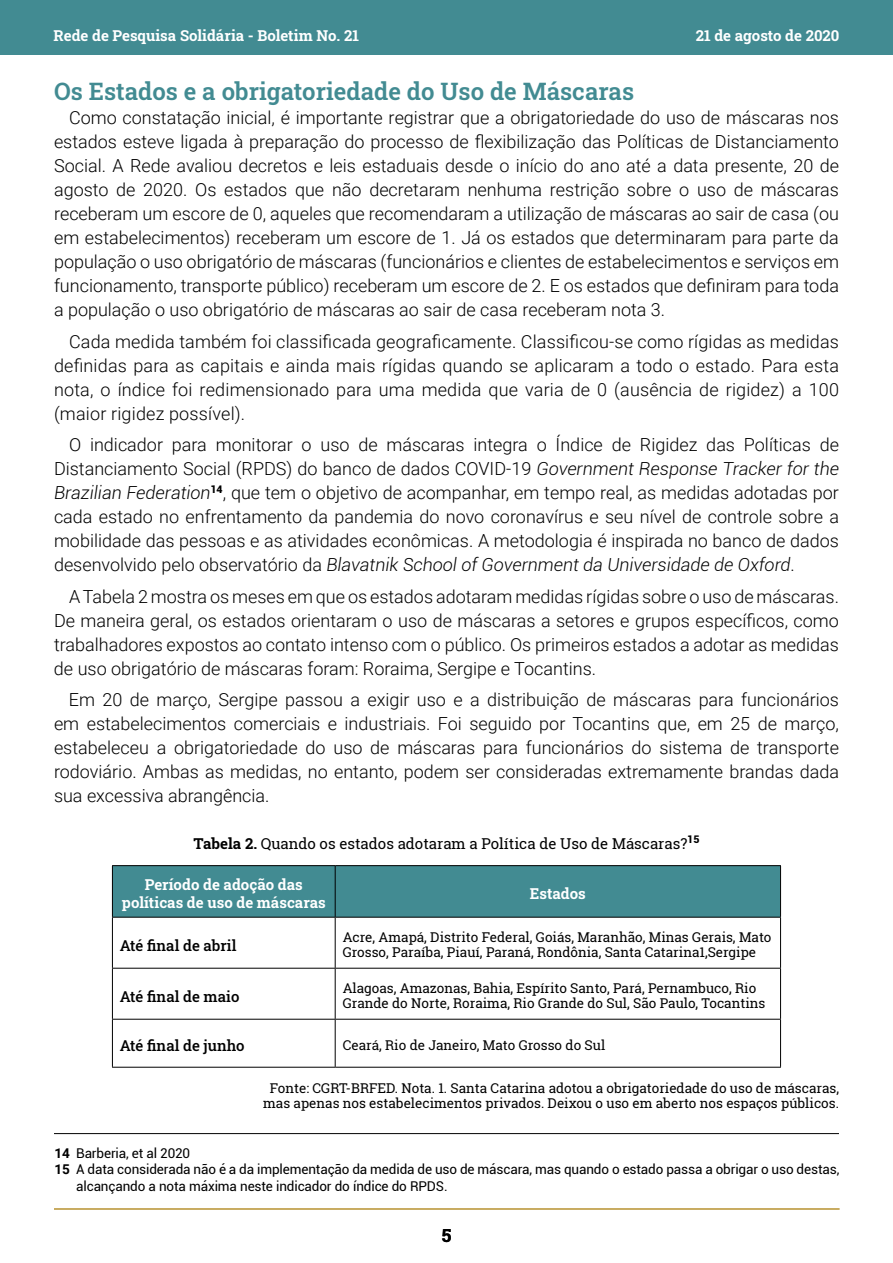
<style>
.page{position:relative;width:893px;height:1263px;background:#fff}
.page>*{position:absolute;margin:0;border:0;box-sizing:border-box;transform-origin:0 0}
.t1{font:600 24px "Roboto Slab";color:#428b92}
.t2{font:300 18px/24px "Roboto";color:#000;text-align:justify}
.t3{font:700 18px "Roboto Slab";color:#000}
.t4{font:700 15px/18px "Roboto Slab";color:#fff;text-align:center}
.t5{font:15px "Roboto Slab";color:#000}
.t6{font:500 15px "Roboto Slab";color:#000}
.t7{font:13.5px/15px "Roboto Slab";color:#000}
.t8{font:13.5px "Roboto";letter-spacing:-.01em;color:#000}
.s1{font-style:italic}
.s2{font-weight:700}
</style>
<div class="page">
<div style="left:0;top:0;width:893px;height:54px;background:#428b92"></div>
<hr style="left:54px;top:1208px;width:785px;height:1px;background:#b89230">
<div style="left:113px;top:866px;width:667px;height:51px;background:#428b92"></div>
<hr style="left:112px;top:865px;width:223px;height:1px;background:#000">
<hr style="left:112px;top:866px;width:1px;height:51px;background:#000">
<hr style="left:335px;top:865px;width:446px;height:1px;background:#000">
<hr style="left:335px;top:866px;width:1px;height:51px;background:#000">
<hr style="left:780px;top:866px;width:1px;height:51px;background:#000">
<hr style="left:112px;top:917px;width:223px;height:1px;background:#000">
<hr style="left:112px;top:917px;width:1px;height:51px;background:#000">
<hr style="left:335px;top:917px;width:446px;height:1px;background:#000">
<hr style="left:335px;top:917px;width:1px;height:51px;background:#000">
<hr style="left:780px;top:917px;width:1px;height:51px;background:#000">
<hr style="left:112px;top:968px;width:223px;height:1px;background:#000">
<hr style="left:112px;top:968px;width:1px;height:51px;background:#000">
<hr style="left:335px;top:968px;width:446px;height:1px;background:#000">
<hr style="left:335px;top:968px;width:1px;height:51px;background:#000">
<hr style="left:780px;top:968px;width:1px;height:51px;background:#000">
<hr style="left:112px;top:1019px;width:223px;height:1px;background:#000">
<hr style="left:112px;top:1019px;width:1px;height:48px;background:#000">
<hr style="left:335px;top:1019px;width:446px;height:1px;background:#000">
<hr style="left:335px;top:1019px;width:1px;height:48px;background:#000">
<hr style="left:780px;top:1019px;width:1px;height:48px;background:#000">
<hr style="left:112px;top:1067px;width:223px;height:1px;background:#000">
<hr style="left:335px;top:1067px;width:446px;height:1px;background:#000">
<hr style="left:54px;top:1133px;width:785px;height:1px;background:#000">
<p class="t4" style="left:53px;top:26px;width:307px">Rede de Pesquisa Solidária - Boletim No. 21</p>
<p class="t4" style="left:696px;top:26px;width:145px">21 de agosto de 2020</p>
<h1 class="t1" style="left:54px;top:75px;width:582px">Os Estados e a obrigatoriedade do Uso de Máscaras</h1>
<p class="t2" style="left:54px;top:105px;width:786px;text-indent:15px">Como constatação inicial, é importante registrar que a obrigatoriedade do uso de máscaras nos estados esteve ligada à preparação do processo de flexibilização das Políticas de Distanciamento Social. A Rede avaliou decretos e leis estaduais desde o início do ano até a data presente, 20 de agosto de 2020. Os estados que não decretaram nenhuma restrição sobre o uso de máscaras receberam um escore de 0, aqueles que recomendaram a utilização de máscaras ao sair de casa (ou em estabelecimentos) receberam um escore de 1. Já os estados que determinaram para parte da população o uso obrigatório de máscaras (funcionários e clientes de estabelecimentos e serviços em funcionamento, transporte público) receberam um escore de 2. E os estados que definiram para toda a população o uso obrigatório de máscaras ao sair de casa receberam nota 3.</p>
<p class="t2" style="left:54px;top:329px;width:786px;text-indent:15px">Cada medida também foi classificada geograficamente. Classificou-se como rígidas as medidas definidas para as capitais e ainda mais rígidas quando se aplicaram a todo o estado. Para esta nota, o índice foi redimensionado para uma medida que varia de 0 (ausência de rigidez) a 100 (maior rigidez possível).</p>
<p class="t2" style="left:54px;top:432px;width:786px;text-indent:15px">O indicador para monitorar o uso de máscaras integra o Índice de Rigidez das Políticas de Distanciamento Social (RPDS) do banco de dados COVID-19 <span class="s1">Government Response Tracker for the Brazilian Federation</span><sup>14</sup>, que tem o objetivo de acompanhar, em tempo real, as medidas adotadas por cada estado no enfrentamento da pandemia do novo coronavírus e seu nível de controle sobre a mobilidade das pessoas e as atividades econômicas. A metodologia é inspirada no banco de dados desenvolvido pelo observatório da <span class="s1">Blavatnik School of Government da Universidade de Oxford</span>.</p>
<p class="t2" style="left:54px;top:584px;width:786px;text-indent:15px">A Tabela 2 mostra os meses em que os estados adotaram medidas rígidas sobre o uso de máscaras.<br>De maneira geral, os estados orientaram o uso de máscaras a setores e grupos específicos, como trabalhadores expostos ao contato intenso com o público. Os primeiros estados a adotar as medidas de uso obrigatório de máscaras foram: Roraima, Sergipe e Tocantins.</p>
<p class="t2" style="left:54px;top:687px;width:786px;text-indent:15px">Em 20 de março, Sergipe passou a exigir uso e a distribuição de máscaras para funcionários em estabelecimentos comerciais e industriais. Foi seguido por Tocantins que, em 25 de março, estabeleceu a obrigatoriedade do uso de máscaras para funcionários do sistema de transporte rodoviário. Ambas as medidas, no entanto, podem ser consideradas extremamente brandas dada sua excessiva abrangência.</p>
<p class="t5" style="left:193px;top:833px;width:507px"><span class="s2">Tabela 2.</span> Quando os estados adotaram a Política de Uso de Máscaras?<sup>15</sup></p>
<p class="t4" style="left:122px;top:875px;width:205px">Período de adoção das políticas de uso de máscaras</p>
<p class="t4" style="left:530px;top:884px;width:57px">Estados</p>
<p class="t6" style="left:120px;top:935px;width:118px">Até final de abril</p>
<p class="t7" style="left:343px;top:930px;width:430px">Acre, Amapá, Distrito Federal, Goiás, Maranhão, Minas Gerais, Mato<br>Grosso, Paraíba, Piauí, Paraná, Rondônia, Santa Catarina1,Sergipe</p>
<p class="t6" style="left:120px;top:986px;width:121px">Até final de maio</p>
<p class="t7" style="left:343px;top:981px;width:424px">Alagoas, Amazonas, Bahia, Espírito Santo, Pará, Pernambuco, Rio<br>Grande do Norte, Roraima, Rio Grande do Sul, São Paulo, Tocantins</p>
<p class="t6" style="left:120px;top:1035px;width:126px">Até final de junho</p>
<p class="t7" style="left:343px;top:1038px;width:264px">Ceará, Rio de Janeiro, Mato Grosso do Sul</p>
<p class="t7" style="left:263px;top:1080px;width:577px;text-align:center">Fonte: CGRT-BRFED. Nota. 1. Santa Catarina adotou a obrigatoriedade do uso de máscaras, mas apenas nos estabelecimentos privados. Deixou o uso em aberto nos espaços públicos.</p>
<p class="t8" style="left:55px;top:1143px;width:137px"><span class="s2">14</span> Barberia, et al 2020</p>
<p class="t8" style="left:55px;top:1160px;width:786px"><span class="s2">15</span> A data considerada não é a da implementação da medida de uso de máscara, mas quando o estado passa a obrigar o uso destas,</p>
<p class="t8" style="left:76px;top:1176px;width:373px">alcançando a nota máxima neste indicador do índice do RPDS.</p>
<p class="t3" style="left:442px;top:1222px;width:11px">5</p>
</div>
